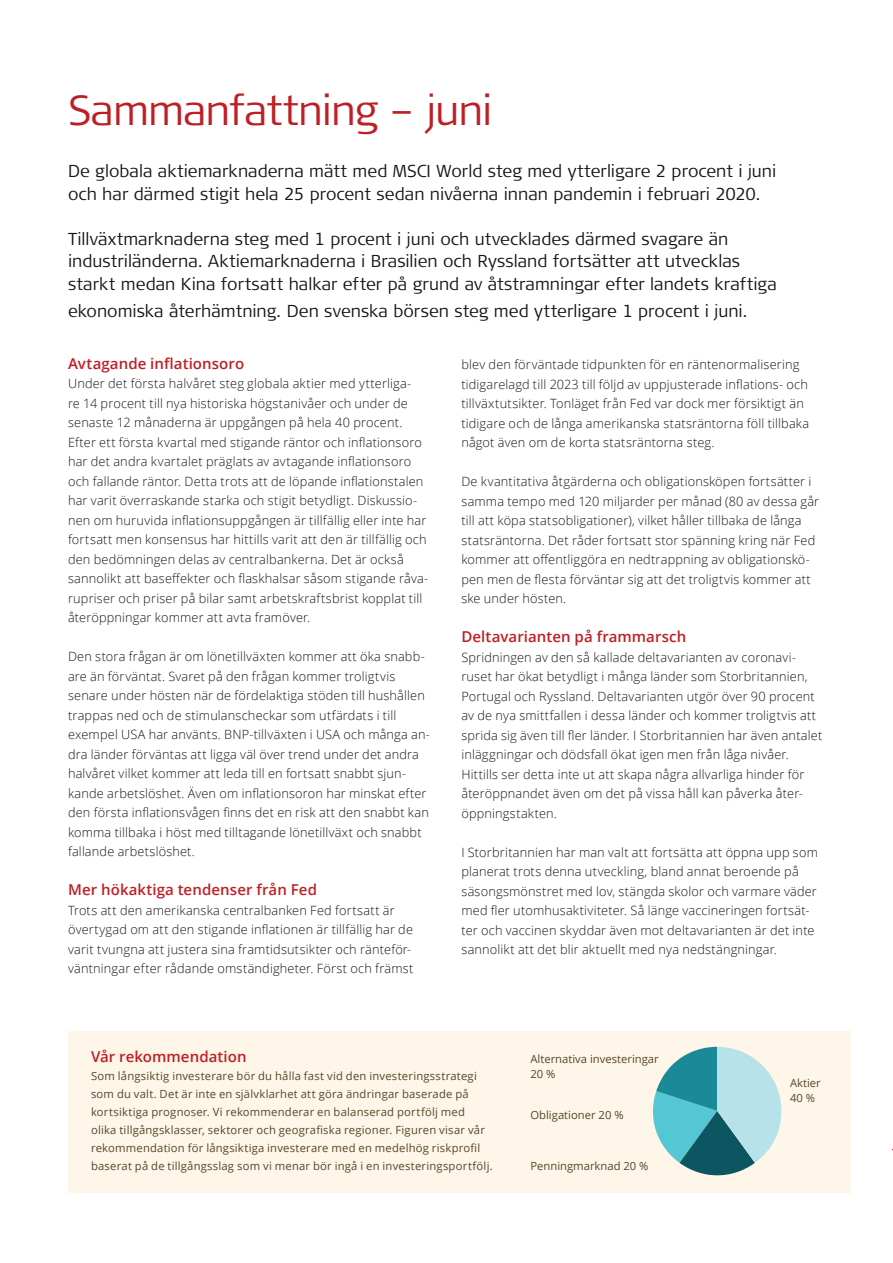
<style>
.page{position:relative;width:893px;height:1263px;background:#fff}
.page>*{position:absolute;margin:0;border:0;box-sizing:border-box;transform-origin:0 0}
._2021_Titel_1_28_34{font:300 42px "Signa Pro";letter-spacing:-.025em;color:#be1f24}
.Ingress_Citat_-_12_1{font:300 17.25px/22.5px "Signa Pro";color:#161516}
.Mellanrubrik_1_röd{font:600 15px "Open Sans";letter-spacing:.005em;color:#be1f24}
.Brödtext_1_8_5_13{font:300 12.75px/19.5px "Open Sans";letter-spacing:.015em;color:#161516}
.Brödtext_1_8_5_13-2{font:11.25px/18px "Open Sans";letter-spacing:.02em;color:#5a462b}
._2021_Fotnot_diagram{font:11.25px/15px "Open Sans";color:#5a462b}
</style>
<div class="page">
<div style="left:68px;top:1031px;width:782px;height:161px;background:#fef6e8"></div>
<svg style="left:653px;top:1047px;width:128px;height:129px"></svg>
<p class="_2021_Titel_1_28_34" style="left:68px;top:85px;width:426px">Sammanfattning – juni</p>
<p class="Ingress_Citat_-_12_1" style="left:68px;top:160px;width:710px">De globala aktiemarknaderna mätt med MSCI World steg med ytterligare 2 procent i juni och har därmed stigit hela 25 procent sedan nivåerna innan pandemin i februari 2020.</p>
<p class="Ingress_Citat_-_12_1" style="left:68px;top:227px;width:710px">Tillväxtmarknaderna steg med 1 procent i juni och utvecklades därmed svagare än industriländerna. Aktiemarknaderna i Brasilien och Ryssland fortsätter att utvecklas starkt medan Kina fortsatt halkar efter på grund av åtstramningar efter landets kraftiga</p>
<p class="Ingress_Citat_-_12_1" style="left:68px;top:299px;width:681px">ekonomiska återhämtning. Den svenska börsen steg med ytterligare 1 procent i juni.</p>
<p class="Mellanrubrik_1_röd" style="left:68px;top:353px;width:178px">Avtagande inflationsoro</p>
<p class="Brödtext_1_8_5_13" style="left:68px;top:373px;width:362px">Under det första halvåret steg globala aktier med ytterliga-<br>re 14 procent till nya historiska högstanivåer och under de senaste 12 månaderna är uppgången på hela 40 procent.<br>Efter ett första kvartal med stigande räntor och inflationsoro har det andra kvartalet präglats av avtagande inflationsoro och fallande räntor. Detta trots att de löpande inflationstalen har varit överraskande starka och stigit betydligt. Diskussio&shy;nen om huruvida inflationsuppgången är tillfällig eller inte har fortsatt men konsensus har hittills varit att den är tillfällig och den bedömningen delas av centralbankerna. Det är också sannolikt att baseffekter och flaskhalsar såsom stigande råva&shy;rupriser och priser på bilar samt arbetskraftsbrist kopplat till återöppningar kommer att avta framöver.</p>
<p class="Brödtext_1_8_5_13" style="left:68px;top:646px;width:364px">Den stora frågan är om lönetillväxten kommer att öka snabb&shy;are än förväntat. Svaret på den frågan kommer troligtvis senare under hösten när de fördelaktiga stöden till hushållen trappas ned och de stimulanscheckar som utfärdats i till exempel USA har använts. BNP-tillväxten i USA och många an&shy;dra länder förväntas att ligga väl över trend under det andra halvåret vilket kommer att leda till en fortsatt snabbt sjun&shy;kande arbetslöshet. Även om inflationsoron har minskat efter den första inflationsvågen finns det en risk att den snabbt kan komma tillbaka i höst med tilltagande lönetillväxt och snabbt fallande arbetslöshet.</p>
<p class="Mellanrubrik_1_röd" style="left:68px;top:879px;width:251px">Mer hökaktiga tendenser från Fed</p>
<p class="Brödtext_1_8_5_13" style="left:68px;top:900px;width:347px">Trots att den amerikanska centralbanken Fed fortsatt är övertygad om att den stigande inflationen är tillfällig har de varit tvungna att justera sina framtidsutsikter och ränteför&shy;väntningar efter rådande omständigheter. Först och främst</p>
<p class="Brödtext_1_8_5_13" style="left:461px;top:354px;width:349px">blev den förväntade tidpunkten för en räntenormalisering tidigarelagd till 2023 till följd av uppjusterade inflations- och tillväxtutsikter. Tonläget från Fed var dock mer försiktigt än tidigare och de långa amerikanska statsräntorna föll tillbaka något även om de korta statsräntorna steg.</p>
<p class="Brödtext_1_8_5_13" style="left:461px;top:471px;width:359px">De kvantitativa åtgärderna och obligationsköpen fortsätter i samma tempo med 120 miljarder per månad (80 av dessa går till att köpa statsobligationer), vilket håller tillbaka de långa statsräntorna. Det råder fortsatt stor spänning kring när Fed kommer att offentliggöra en nedtrappning av obligationskö&shy;pen men de flesta förväntar sig att det troligtvis kommer att ske under hösten.</p>
<p class="Mellanrubrik_1_röd" style="left:461px;top:626px;width:226px">Deltavarianten på frammarsch</p>
<p class="Brödtext_1_8_5_13" style="left:461px;top:647px;width:363px">Spridningen av den så kallade deltavarianten av coronavi&shy;ruset har ökat betydligt i många länder som Storbritannien, Portugal och Ryssland. Deltavarianten utgör över 90 procent av de nya smittfallen i dessa länder och kommer troligtvis att sprida sig även till fler länder. I Storbritannien har även antalet inläggningar och dödsfall ökat igen men från låga nivåer.<br>Hittills ser detta inte ut att skapa några allvarliga hinder för återöppnandet även om det på vissa håll kan påverka åter&shy;öppningstakten.</p>
<p class="Brödtext_1_8_5_13" style="left:461px;top:842px;width:358px">I Storbritannien har man valt att fortsätta att öppna upp som planerat trots denna utveckling, bland annat beroende på säsongsmönstret med lov, stängda skolor och varmare väder med fler utomhusaktiviteter. Så länge vaccineringen fortsät&shy;ter och vaccinen skyddar även mot deltavarianten är det inte sannolikt att det blir aktuellt med nya nedstängningar.</p>
<p class="Mellanrubrik_1_röd" style="left:91px;top:1046px;width:157px">Vår rekommendation</p>
<p class="Brödtext_1_8_5_13-2" style="left:91px;top:1066px;width:403px">Som långsiktig investerare bör du hålla fast vid den investeringsstrategi som du valt. Det är inte en självklarhet att göra ändringar baserade på kortsiktiga prognoser. Vi rekommenderar en balanserad portfölj med olika tillgångsklasser, sektorer och geografiska regioner. Figuren visar vår rekommendation för långsiktiga investerare med en medelhög riskprofil baserat på de tillgångsslag som vi menar bör ingå i en investeringsportfölj.</p>
<p class="_2021_Fotnot_diagram" style="left:530px;top:1051px;width:130px">Alternativa investeringar<br>20 %</p>
<p class="_2021_Fotnot_diagram" style="left:530px;top:1107px;width:95px">Obligationer 20 %</p>
<p class="_2021_Fotnot_diagram" style="left:530px;top:1158px;width:120px">Penningmarknad 20 %</p>
<p class="_2021_Fotnot_diagram" style="left:790px;top:1075px;width:32px">Aktier<br>40 %</p>
</div>
